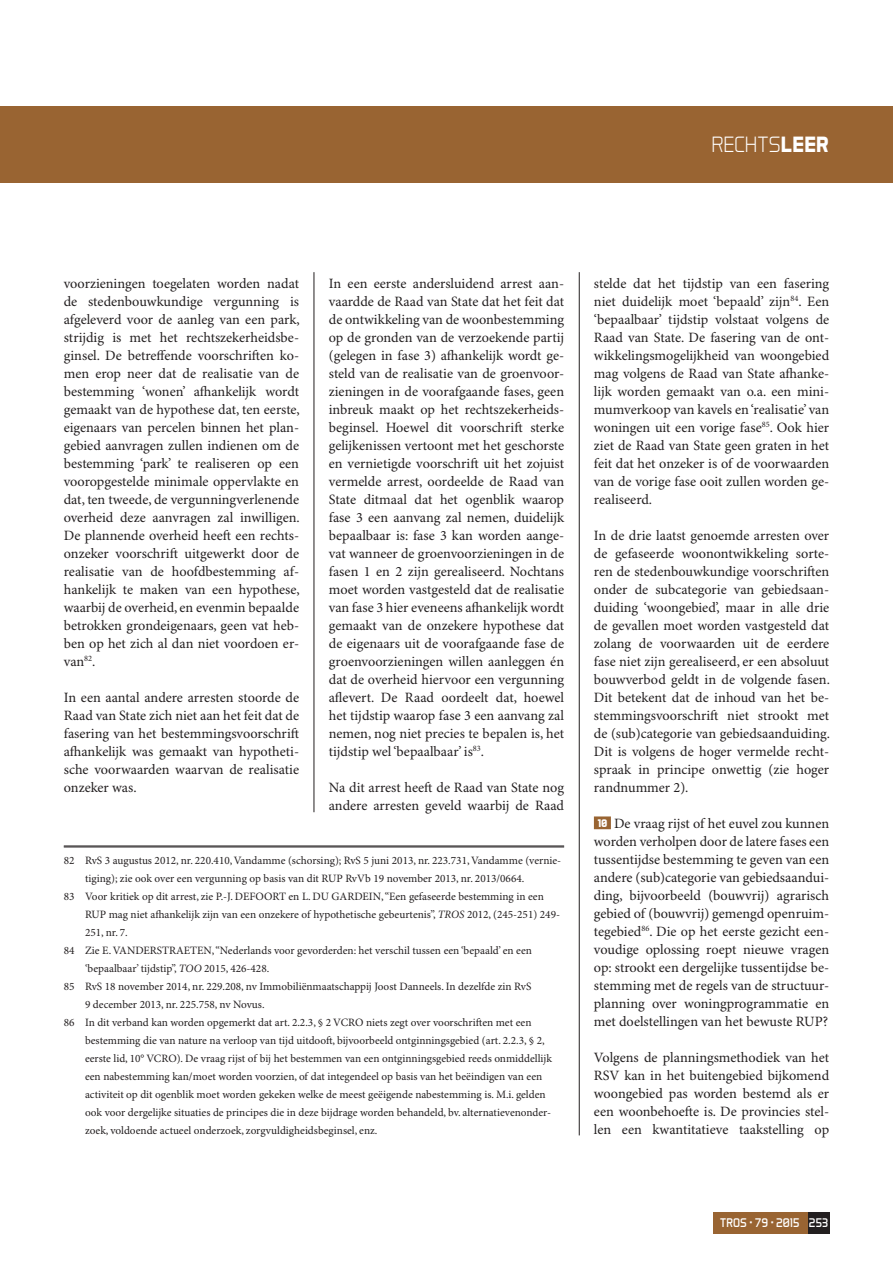
<style>
.page{position:relative;width:893px;height:1263px;background:#fff}
.page>*{position:absolute;margin:0;border:0;box-sizing:border-box;transform-origin:0 0}
.t1{font:300 22.5px "Aero Matics";color:#fff}
._00_vierkantje_2cijf{font:14.25px/18px "Minion Pro";color:#231f20;text-align:justify}
.t2{font:12.75px "Aero Matics";color:#fff}
._08_voetnoten{font:11.25px/18px "Minion Pro";color:#231f20}
._07_voetnoten_streep{font:11.25px/18px "Minion Pro";color:#231f20}
.s1{font-weight:700}
.s2{font-style:italic}
.s3{font-family:"Aero Matics";font-weight:700;font-size:11.25px;color:#fff}
</style>
<div class="page">
<div style="left:0;top:106px;width:893px;height:77px;background:#996432"></div>
<hr style="left:579px;top:272px;width:1px;height:863px;background:#231f20">
<div style="left:713px;top:1212px;width:95px;height:21px;background:#996432"></div>
<div style="left:808px;top:1212px;width:21px;height:21px;background:#231f20"></div>
<hr style="left:314px;top:272px;width:1px;height:540px;background:#231f20">
<div style="left:594px;top:816px;width:17px;height:13px;background:#996432"></div>
<hr style="left:64px;top:845px;width:500px;height:1px;background:#231f20">
<hr style="left:64px;top:847px;width:500px;height:1px;background:#231f20">
<h1 class="t1" style="left:712px;top:131px;width:119px">RECHTS<span class="s1">LEER</span></h1>
<p class="_00_vierkantje_2cijf" style="left:64px;top:275px;width:238px;text-align:left">voorzieningen toegelaten worden nadat de stedenbouwkundige vergunning is afgeleverd voor de aanleg van een park, strijdig is met het rechtszekerheidsbe&shy;ginsel. De betreffende voorschriften ko&shy;men erop neer dat de realisatie van de bestemming ‘wonen’ afhankelijk wordt gemaakt van de hypothese dat, ten eerste, eigenaars van percelen binnen het plan&shy;gebied aanvragen zullen indienen om de bestemming ‘park’ te realiseren op een vooropgestelde minimale oppervlakte en dat, ten tweede, de vergunningverlenende overheid deze aanvragen zal inwilligen.<br>De plannende overheid heeft een rechts&shy;onzeker voorschrift uitgewerkt door de realisatie van de hoofdbestemming af&shy;hankelijk te maken van een hypothese, waarbij de overheid, en evenmin bepaalde betrokken grondeigenaars, geen vat heb&shy;ben op het zich al dan niet voordoen er&shy;van<sup>82</sup>.</p>
<p class="_00_vierkantje_2cijf" style="left:64px;top:689px;width:237px">In een aantal andere arresten stoorde de Raad van State zich niet aan het feit dat de fasering van het bestemmingsvoorschrift afhankelijk was gemaakt van hypotheti&shy;sche voorwaarden waarvan de realisatie onzeker was.</p>
<p class="_00_vierkantje_2cijf" style="left:329px;top:275px;width:237px">In een eerste andersluidend arrest aan&shy;vaardde de Raad van State dat het feit dat de ontwikkeling van de woonbestemming op de gronden van de verzoekende partij (gelegen in fase 3) afhankelijk wordt ge&shy;steld van de realisatie van de groenvoor&shy;zieningen in de voorafgaande fases, geen inbreuk maakt op het rechtszekerheids&shy;beginsel. Hoewel dit voorschrift sterke gelijkenissen vertoont met het geschorste en vernietigde voorschrift uit het zojuist vermelde arrest, oordeelde de Raad van State ditmaal dat het ogenblik waarop fase 3 een aanvang zal nemen, duidelijk bepaalbaar is: fase 3 kan worden aange&shy;vat wanneer de groenvoorzieningen in de fasen 1 en 2 zijn gerealiseerd. Nochtans moet worden vastgesteld dat de realisatie van fase 3 hier eveneens afhankelijk wordt gemaakt van de onzekere hypothese dat de eigenaars uit de voorafgaande fase de groenvoorzieningen willen aanleggen én dat de overheid hiervoor een vergunning aflevert. De Raad oordeelt dat, hoewel het tijdstip waarop fase 3 een aanvang zal nemen, nog niet precies te bepalen is, het tijdstip wel ‘bepaalbaar’ is<sup>83</sup>.</p>
<p class="_00_vierkantje_2cijf" style="left:329px;top:779px;width:237px">Na dit arrest heeft de Raad van State nog andere arresten geveld waarbij de Raad</p>
<p class="_07_voetnoten_streep" style="left:85px;top:852px;width:478px;text-indent:-21px">82 RvS 3 augustus 2012, nr. 220.410, Vandamme (schorsing); RvS 5 juni 2013, nr. 223.731, Vandamme (vernie&shy;tiging); zie ook over een vergunning op basis van dit RUP RvVb 19 november 2013, nr. 2013/0664.</p>
<p class="_08_voetnoten" style="left:85px;top:888px;width:477px;text-indent:-21px">83 Voor kritiek op dit arrest, zie P.-J. DEFOORT en L. DU GARDEIN, “Een gefaseerde bestemming in een<br>RUP mag niet afhankelijk zijn van een onzekere of hypothetische gebeurtenis”, <span class="s2">TROS</span> 2012, (245-251) 249-<br>251, nr. 7.</p>
<p class="_08_voetnoten" style="left:85px;top:942px;width:448px;text-indent:-21px">84 Zie E. VANDERSTRAETEN, “Nederlands voor gevorderden: het verschil tussen een ‘bepaald’ en een ‘bepaalbaar’ tijdstip”, <span class="s2">TOO</span> 2015, 426-428.</p>
<p class="_08_voetnoten" style="left:85px;top:978px;width:448px;text-indent:-21px">85 RvS 18 november 2014, nr. 229.208, nv Immobiliënmaatschappij Joost Danneels. In dezelfde zin RvS<br>9 december 2013, nr. 225.758, nv Novus.</p>
<p class="_08_voetnoten" style="left:85px;top:1014px;width:468px;text-indent:-21px">86 In dit verband kan worden opgemerkt dat art. 2.2.3, § 2 VCRO niets zegt over voorschriften met een bestemming die van nature na verloop van tijd uitdooft, bijvoorbeeld ontginningsgebied (art. 2.2.3, § 2, eerste lid, 10° VCRO). De vraag rijst of bij het bestemmen van een ontginningsgebied reeds onmiddellijk een nabestemming kan/moet worden voorzien, of dat integendeel op basis van het beëindigen van een activiteit op dit ogenblik moet worden gekeken welke de meest geëigende nabestemming is. M.i. gelden ook voor dergelijke situaties de principes die in deze bijdrage worden behandeld, bv. alternatievenonder&shy;zoek, voldoende actueel onderzoek, zorgvuldigheidsbeginsel, enz.</p>
<p class="_00_vierkantje_2cijf" style="left:594px;top:275px;width:237px">stelde dat het tijdstip van een fasering niet duidelijk moet ‘bepaald’ zijn<sup>84</sup>. Een ‘bepaalbaar’ tijdstip volstaat volgens de Raad van State. De fasering van de ont&shy;wikkelingsmogelijkheid van woongebied mag volgens de Raad van State afhanke&shy;lijk worden gemaakt van o.a. een mini&shy;mumverkoop van kavels en ‘realisatie’ van woningen uit een vorige fase<sup>85</sup>. Ook hier ziet de Raad van State geen graten in het feit dat het onzeker is of de voorwaarden van de vorige fase ooit zullen worden ge&shy;realiseerd.</p>
<p class="_00_vierkantje_2cijf" style="left:594px;top:527px;width:238px">In de drie laatst genoemde arresten over de gefaseerde woonontwikkeling sorte&shy;ren de stedenbouwkundige voorschriften onder de subcategorie van gebiedsaan&shy;duiding ‘woongebied’, maar in alle drie de gevallen moet worden vastgesteld dat zolang de voorwaarden uit de eerdere fase niet zijn gerealiseerd, er een absoluut bouwverbod geldt in de volgende fasen.<br>Dit betekent dat de inhoud van het be&shy;stemmingsvoorschrift niet strookt met de (sub)categorie van gebiedsaanduiding.<br>Dit is volgens de hoger vermelde recht&shy;spraak in principe onwettig (zie hoger randnummer 2).</p>
<p class="_00_vierkantje_2cijf" style="left:594px;top:815px;width:237px"><span class="s3">10</span> De vraag rijst of het euvel zou kunnen worden verholpen door de latere fases een tussentijdse bestemming te geven van een andere (sub)categorie van gebiedsaandui&shy;ding, bijvoorbeeld (bouwvrij) agrarisch gebied of (bouwvrij) gemengd openruim&shy;tegebied<sup>86</sup>. Die op het eerste gezicht een&shy;voudige oplossing roept nieuwe vragen op: strookt een dergelijke tussentijdse be&shy;stemming met de regels van de structuur&shy;planning over woningprogrammatie en met doelstellingen van het bewuste RUP?</p>
<p class="_00_vierkantje_2cijf" style="left:594px;top:1049px;width:237px">Volgens de planningsmethodiek van het RSV kan in het buitengebied bijkomend woongebied pas worden bestemd als er een woonbehoefte is. De provincies stel&shy;len een kwantitatieve taakstelling op</p>
<p class="t2" style="left:720px;top:1215px;width:110px">TROS • 79 • 2015 253</p>
</div>
